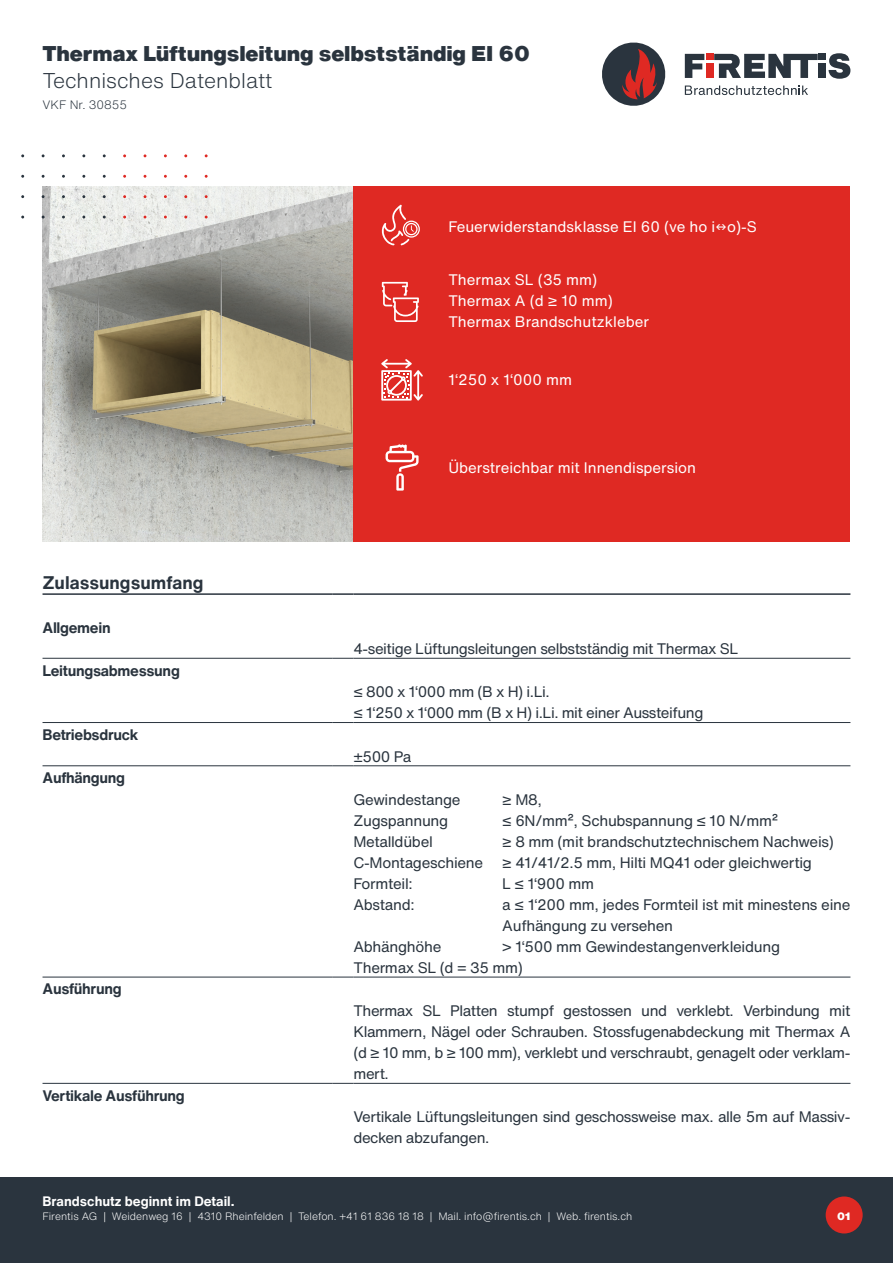
<style>
.page{position:relative;width:893px;height:1263px;background:#fff}
.page>*{position:absolute;margin:0;border:0;box-sizing:border-box;transform-origin:0 0}
.t1{font:900 21px "Helvetica Now Text";letter-spacing:-.01em;color:#2a343e}
.t2{font:300 21px "Helvetica Now Text";color:#2a343e}
.t3{font:700 18px "Helvetica Now Text";color:#2a343e}
.t4{font:15px/21px "Helvetica Now Text";letter-spacing:-.02em;color:#2a343e}
.t5{font:15px/21px "Helvetica Now Text";color:#fff}
.t6{font:700 15px "Helvetica Now Text";letter-spacing:-.02em;color:#2a343e}
.t7{font:700 13.5px "Helvetica Now Text";color:#fff}
.t8{font:300 12px "Helvetica Now Text";color:#2a343e}
.t9{font:300 10.5px "Helvetica Now Text";color:#fff}
.t10{font:900 10.5px "Helvetica Now Text";color:#fff}
</style>
<div class="page">
<div style="left:0;top:1178px;width:893px;height:85px;background:#2a343e"></div>
<div style="left:826px;top:1196px;width:37px;height:37px;background:#df2923;border-radius:50%"></div>
<img style="left:43px;top:186px;width:310px;height:355px">
<div style="left:353px;top:186px;width:497px;height:355px;background:#df2923"></div>
<svg style="left:602px;top:42px;width:64px;height:64px"></svg>
<svg style="left:685px;top:54px;width:19px;height:24px"></svg>
<svg style="left:828px;top:53px;width:22px;height:26px"></svg>
<svg style="left:685px;top:86px;width:123px;height:9px"></svg>
<svg style="left:714px;top:54px;width:104px;height:24px"></svg>
<div style="left:707px;top:54px;width:7px;height:6px;background:#df2923"></div>
<div style="left:818px;top:54px;width:7px;height:6px;background:#2a343e"></div>
<div style="left:707px;top:64px;width:7px;height:14px;background:#df2923"></div>
<div style="left:818px;top:64px;width:7px;height:14px;background:#2a343e"></div>
<svg style="left:381px;top:205px;width:39px;height:40px"></svg>
<hr style="left:43px;top:593px;width:289px;height:2px;background:#2a343e">
<hr style="left:332px;top:593px;width:21px;height:2px;background:#2a343e">
<hr style="left:353px;top:593px;width:497px;height:2px;background:#2a343e">
<hr style="left:43px;top:658px;width:289px;height:1px;background:#2a343e">
<svg style="left:332px;top:658px;width:21px;height:1px"></svg>
<hr style="left:353px;top:658px;width:497px;height:1px;background:#2a343e">
<hr style="left:43px;top:722px;width:289px;height:1px;background:#2a343e">
<svg style="left:332px;top:722px;width:21px;height:1px"></svg>
<hr style="left:353px;top:722px;width:497px;height:1px;background:#2a343e">
<hr style="left:43px;top:765px;width:289px;height:1px;background:#2a343e">
<svg style="left:332px;top:765px;width:21px;height:1px"></svg>
<hr style="left:353px;top:765px;width:497px;height:1px;background:#2a343e">
<hr style="left:43px;top:977px;width:289px;height:1px;background:#2a343e">
<svg style="left:332px;top:977px;width:21px;height:1px"></svg>
<hr style="left:353px;top:977px;width:497px;height:1px;background:#2a343e">
<hr style="left:43px;top:1083px;width:289px;height:1px;background:#2a343e">
<svg style="left:332px;top:1083px;width:21px;height:1px"></svg>
<hr style="left:353px;top:1083px;width:497px;height:1px;background:#2a343e">
<svg style="left:382px;top:282px;width:37px;height:40px"></svg>
<svg style="left:386px;top:444px;width:33px;height:47px"></svg>
<svg style="left:381px;top:359px;width:42px;height:42px"></svg>
<h1 class="t1" style="left:43px;top:38px;width:489px">Thermax Lüftungsleitung selbstständig EI 60</h1>
<h1 class="t2" style="left:43px;top:65px;width:231px">Technisches Datenblatt</h1>
<p class="t8" style="left:43px;top:96px;width:86px">VKF Nr. 30855</p>
<p class="t5" style="left:448px;top:215px;width:310px">Feuerwiderstandsklasse EI 60 (ve ho i■o)-S</p>
<p class="t5" style="left:448px;top:268px;width:202px">Thermax SL (35 mm)<br>Thermax A (d ≥ 10 mm)<br>Thermax Brandschutzkleber</p>
<p class="t5" style="left:448px;top:369px;width:125px">1‘250 x 1‘000 mm</p>
<p class="t3" style="left:43px;top:569px;width:163px">Zulassungsumfang</p>
<p class="t6" style="left:43px;top:616px;width:70px">Allgemein</p>
<p class="t6" style="left:43px;top:659px;width:139px">Leitungsabmessung</p>
<p class="t6" style="left:43px;top:723px;width:97px">Betriebsdruck</p>
<p class="t6" style="left:43px;top:766px;width:84px">Aufhängung</p>
<p class="t6" style="left:43px;top:978px;width:81px">Ausführung</p>
<p class="t6" style="left:43px;top:1084px;width:144px">Vertikale Ausführung</p>
<p class="t7" style="left:43px;top:1191px;width:194px">Brandschutz beginnt im Detail.</p>
<p class="t5" style="left:448px;top:457px;width:249px">Überstreichbar mit Innendispersion</p>
<p class="t4" style="left:353px;top:638px;width:386px">4-seitige Lüftungsleitungen selbstständig mit Thermax SL</p>
<p class="t4" style="left:353px;top:681px;width:351px">≤ 800 x 1‘000 mm (B x H) i.Li.<br>≤ 1‘250 x 1‘000 mm (B x H) i.Li. mit einer Aussteifung</p>
<p class="t4" style="left:353px;top:745px;width:60px">±500 Pa</p>
<p class="t4" style="left:353px;top:788px;width:109px">Gewindestange</p>
<p class="t4" style="left:502px;top:788px;width:41px">≥ M8,</p>
<p class="t4" style="left:353px;top:809px;width:96px">Zugspannung</p>
<p class="t4" style="left:502px;top:809px;width:278px">≤ 6N/mm², Schubspannung ≤ 10 N/mm²</p>
<p class="t4" style="left:353px;top:830px;width:81px">Metalldübel</p>
<p class="t4" style="left:502px;top:830px;width:333px">≥ 8 mm (mit brandschutztechnischem Nachweis)</p>
<p class="t4" style="left:353px;top:851px;width:131px">C-Montageschiene</p>
<p class="t4" style="left:502px;top:851px;width:311px">≥ 41/41/2.5 mm, Hilti MQ41 oder gleichwertig</p>
<p class="t4" style="left:353px;top:872px;width:61px">Formteil:</p>
<p class="t4" style="left:502px;top:872px;width:93px">L ≤ 1‘900 mm</p>
<p class="t4" style="left:353px;top:893px;width:63px">Abstand:</p>
<p class="t4" style="left:502px;top:893px;width:350px">a ≤ 1‘200 mm, jedes Formteil ist mit minestens eine<br>Aufhängung zu versehen</p>
<p class="t4" style="left:353px;top:935px;width:89px">Abhänghöhe</p>
<p class="t4" style="left:353px;top:935px;width:428px;text-indent:149px">&gt; 1‘500 mm Gewindestangenverkleidung<br>Thermax SL (d = 35 mm)</p>
<p class="t4" style="left:353px;top:1000px;width:498px;text-align:justify">Thermax SL Platten stumpf gestossen und verklebt. Verbindung mit Klammern, Nägel oder Schrauben. Stossfugenabdeckung mit Thermax A (d ≥ 10 mm, b ≥ 100 mm), verklebt und verschraubt, genagelt oder verklam&shy;mert.</p>
<p class="t4" style="left:353px;top:1106px;width:498px">Vertikale Lüftungsleitungen sind geschossweise max. alle 5m auf Massiv&shy;decken abzufangen.</p>
<p class="t9" style="left:43px;top:1209px;width:591px">Firentis AG | Weidenweg 16 | 4310 Rheinfelden | Telefon. +41 61 836 18 18 | Mail. info@firentis.ch | Web. firentis.ch</p>
<p class="t10" style="left:837px;top:1209px;width:15px">01</p>
</div>
